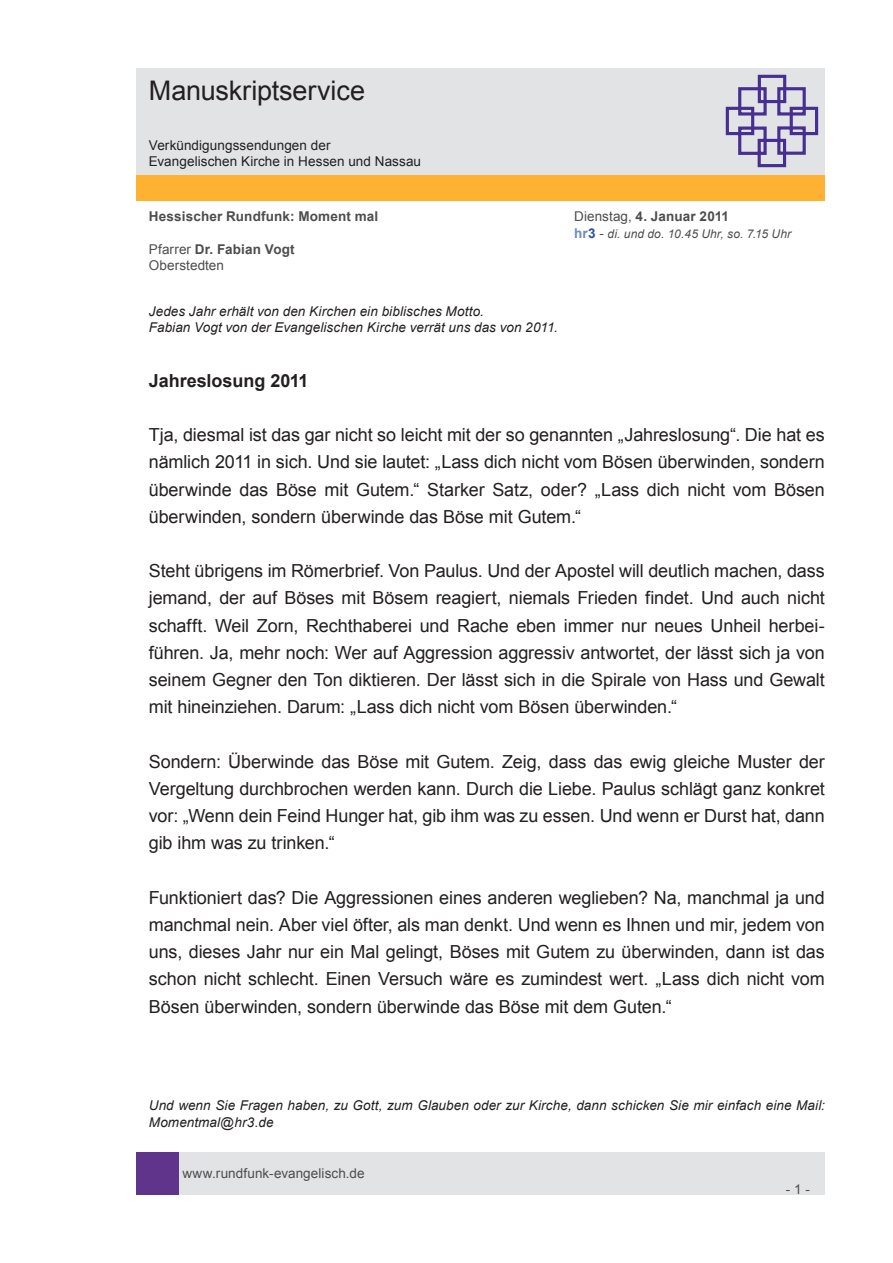
<style>
.page{position:relative;width:893px;height:1263px;background:#fff}
.page>*{position:absolute;margin:0;border:0;box-sizing:border-box;transform-origin:0 0}
.t1{font:27px "Arial";letter-spacing:-.005em;color:#231f20}
.t2{font:18px/27.2px "Arial";letter-spacing:-.005em;color:#231f20;text-align:justify}
.t3{font:700 18px "Arial";color:#231f20}
.t4{font:italic 13.5px/16.2px "Arial";letter-spacing:.005em;color:#231f20}
.t5{font:13.5px/16.2px "Arial";letter-spacing:.005em;color:#4d4d4d}
.t6{font:13.5px/16.2px "Arial";letter-spacing:.005em;color:#231f20}
.t7{font:700 13.5px "Arial";letter-spacing:.015em;color:#4d4d4d}
.t8{font:italic 12px "Arial";letter-spacing:.01em;color:#4d4d4d}
.s1{font-weight:400}
.s2{font-weight:700;font-style:normal;font-size:13.5px;color:#688bc0}
.s3{font-weight:700;font-style:normal;font-size:13.5px;color:#2f4fa1}
.s4{font-style:normal;font-size:13.5px}
.s5{font-weight:700}
</style>
<div class="page">
<div style="left:179px;top:1152px;width:646px;height:43px;background:#e2e3e4"></div>
<div style="left:136px;top:1152px;width:43px;height:43px;background:#5f348a"></div>
<div style="left:136px;top:175px;width:689px;height:26px;background:#ffb132"></div>
<div style="left:136px;top:68px;width:689px;height:106px;background:#e2e3e4"></div>
<svg style="left:725px;top:74px;width:94px;height:94px"></svg>
<h1 class="t1" style="left:149px;top:73px;width:218px">Manuskriptservice</h1>
<p class="t6" style="left:149px;top:137px;width:274px">Verkündigungssendungen der<br>Evangelischen Kirche in Hessen und Nassau</p>
<p class="t7" style="left:149px;top:208px;width:231px">Hessischer Rundfunk: Moment mal</p>
<p class="t7" style="left:574px;top:208px;width:156px"><span class="s1">Dienstag,</span> 4. Januar 2011</p>
<p class="t8" style="left:574px;top:226px;width:219px"><span class="s2">hr</span><span class="s3">3</span> <span class="s4">-</span> di. und do. 10.45 Uhr, so. 7.15 Uhr</p>
<p class="t5" style="left:149px;top:241px;width:147px">Pfarrer <span class="s5">Dr. Fabian Vogt<br></span>Oberstedten</p>
<p class="t4" style="left:149px;top:303px;width:410px">Jedes Jahr erhält von den Kirchen ein biblisches Motto.<br>Fabian Vogt von der Evangelischen Kirche verrät uns das von 2011.</p>
<p class="t3" style="left:149px;top:368px;width:161px">Jahreslosung 2011</p>
<p class="t2" style="left:149px;top:421px;width:677px">Tja, diesmal ist das gar nicht so leicht mit der so genannten „Jahreslosung“. Die hat es nämlich 2011 in sich. Und sie lautet: „Lass dich nicht vom Bösen überwinden, sondern überwinde das Böse mit Gutem.“ Starker Satz, oder? „Lass dich nicht vom Bösen überwinden, sondern überwinde das Böse mit Gutem.“</p>
<p class="t2" style="left:149px;top:557px;width:678px">Steht übrigens im Römerbrief. Von Paulus. Und der Apostel will deutlich machen, dass jemand, der auf Böses mit Bösem reagiert, niemals Frieden findet. Und auch nicht schafft. Weil Zorn, Rechthaberei und Rache eben immer nur neues Unheil herbei&shy;führen. Ja, mehr noch: Wer auf Aggression aggressiv antwortet, der lässt sich ja von seinem Gegner den Ton diktieren. Der lässt sich in die Spirale von Hass und Gewalt mit hineinziehen. Darum: „Lass dich nicht vom Bösen überwinden.“</p>
<p class="t2" style="left:149px;top:748px;width:678px">Sondern: Überwinde das Böse mit Gutem. Zeig, dass das ewig gleiche Muster der Vergeltung durchbrochen werden kann. Durch die Liebe. Paulus schlägt ganz konkret vor: „Wenn dein Feind Hunger hat, gib ihm was zu essen. Und wenn er Durst hat, dann gib ihm was zu trinken.“</p>
<p class="t2" style="left:149px;top:884px;width:677px">Funktioniert das? Die Aggressionen eines anderen weglieben? Na, manchmal ja und manchmal nein. Aber viel öfter, als man denkt. Und wenn es Ihnen und mir, jedem von uns, dieses Jahr nur ein Mal gelingt, Böses mit Gutem zu überwinden, dann ist das schon nicht schlecht. Einen Versuch wäre es zumindest wert. „Lass dich nicht vom Bösen überwinden, sondern überwinde das Böse mit dem Guten.“</p>
<p class="t4" style="left:149px;top:1098px;width:677px">Und wenn Sie Fragen haben, zu Gott, zum Glauben oder zur Kirche, dann schicken Sie mir einfach eine Mail:<br>Momentmal@hr3.de</p>
<p class="t5" style="left:182px;top:1165px;width:184px">www.rundfunk-evangelisch.de</p>
<p class="t5" style="left:786px;top:1181px;width:26px">- 1 -</p>
</div>
